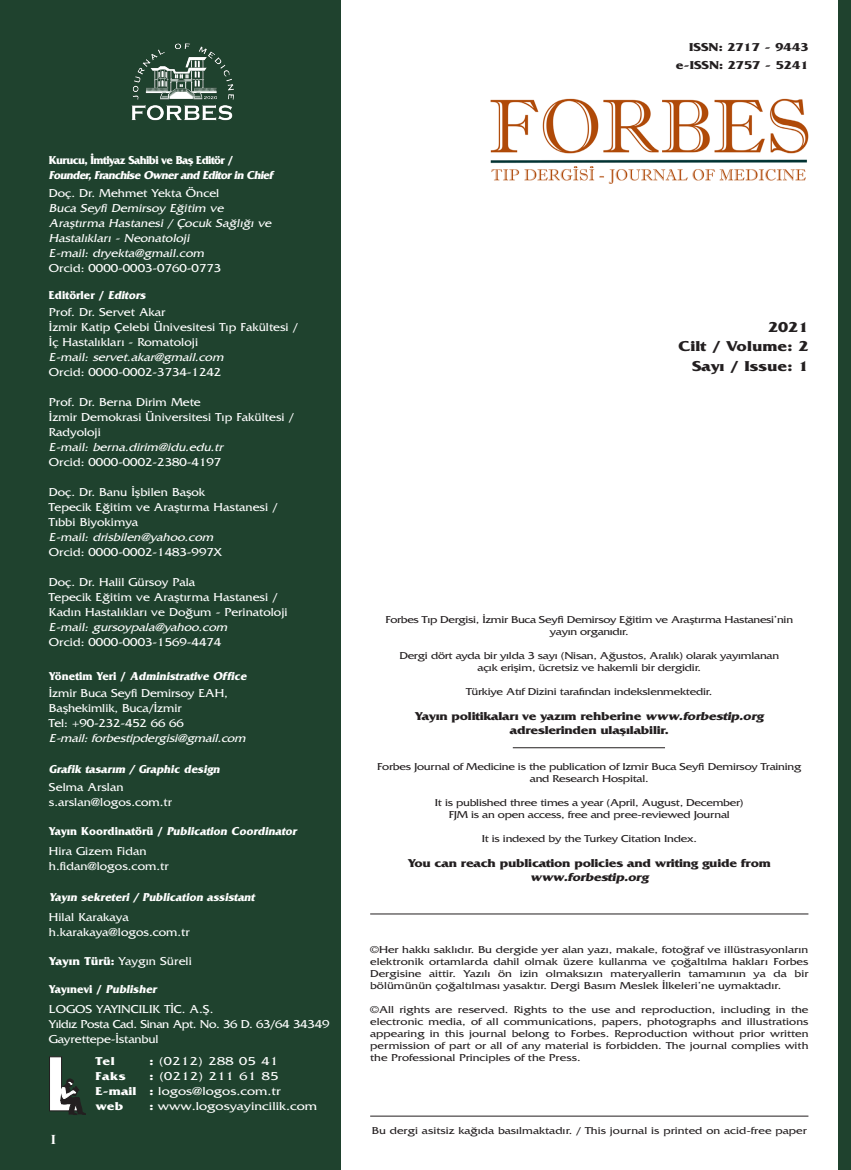
<style>
.page{position:relative;width:851px;height:1170px;background:#fff}
.page>*{position:absolute;margin:0;border:0;box-sizing:border-box;transform-origin:0 0}
.t1{font:700 15px "Friz Quadrata Std";color:#231f20;scale:1.2 1}
.t2{font:700 13.5px "Times New Roman";color:#fff}
.t3{font:12px/15px "Friz Quadrata Std";color:#fff;scale:1.1 1}
.t4{font:italic 12px/15px "Friz Quadrata Std";color:#fff;scale:1.1 1}
.t5{font:italic 700 12px "Friz Quadrata Std";color:#fff}
.t6{font:700 12px "Friz Quadrata Std";letter-spacing:-.02em;color:#231f20;scale:1.2 1}
.t7{font:12px/15px "Friz Quadrata Std";letter-spacing:-.03em;color:#fff;scale:1.1 1}
.t8{font:700 12px "Friz Quadrata Std";letter-spacing:-.05em;color:#fff}
.t9{font:12px "Friz Quadrata Std";color:#fff;scale:1.2 1}
.t10{font:700 12px "Friz Quadrata Std";color:#231f20;scale:1.2 1}
.t11{font:12px "Friz Quadrata Std";letter-spacing:.04em;color:#fff;scale:1.2 1}
.t12{font:italic 700 12px "Friz Quadrata Std";color:#231f20;scale:1.2 1}
.t13{font:700 12px "Friz Quadrata Std";color:#fff}
.t14{font:700 12px "Friz Quadrata Std";letter-spacing:-.05em;color:#fff;scale:1.2 1}
.t15{font:10.5px/12px "Friz Quadrata Std";letter-spacing:-.02em;color:#231f20;text-align:justify;scale:1.2 1}
.t16{font:10.5px "Friz Quadrata Std";color:#231f20;scale:1.2 1}
.s1{font-style:italic}
.s2{font-style:normal}
.s3{font-weight:700}
</style>
<div class="page">
<hr style="left:370px;top:1115px;width:438px;height:1px;background:#231f20">
<hr style="left:370px;top:913px;width:438px;height:1px;background:#231f20">
<hr style="left:512px;top:747px;width:153px;height:1px;background:#231f20">
<img style="left:490px;top:98px;width:318px;height:85px">
<div style="left:0;top:0;width:340px;height:1169px;background:#1f422e"></div>
<img style="left:131px;top:43px;width:103px;height:78px">
<svg style="left:49px;top:1056px;width:37px;height:58px"></svg>
<div style="left:838px;top:0;width:12px;height:1169px;background:#1f422e"></div>
<p class="t8" style="left:49px;top:154px;width:185px">Kurucu, İmtiyaz Sahibi ve Baş Editör /</p>
<p class="t5" style="left:49px;top:169px;width:225px">Founder,Franchise Ownerand Editorin Chief</p>
<p class="t3" style="left:49px;top:186px;width:156px">Doç. Dr. Mehmet Yekta Öncel</p>
<p class="t4" style="left:49px;top:201px;width:162px">Buca Seyfi Demirsoy Eğitim ve</p>
<p class="t4" style="left:49px;top:216px;width:206px">Araştırma Hastanesi / Çocuk Sağlığı ve<br>Hastalıkları - Neonatoloj i</p>
<p class="t4" style="left:49px;top:246px;width:145px">E-mail: dryekta@gmail.com</p>
<p class="t3" style="left:49px;top:261px;width:158px">Orcid: 0000-0003-0760-0773</p>
<p class="t13" style="left:49px;top:288px;width:100px">Editörler / <span class="s1">Editors</span></p>
<p class="t3" style="left:49px;top:305px;width:107px">Prof. Dr. Servet Akar</p>
<p class="t3" style="left:49px;top:320px;width:228px">İzmir Katip Çelebi Ünivesitesi Tıp Fakültesi /</p>
<p class="t3" style="left:49px;top:335px;width:137px">İç Hastalıkları - Romatoloji</p>
<p class="t4" style="left:49px;top:350px;width:163px">E-mail: servet.akar@gmail.com</p>
<p class="t3" style="left:49px;top:365px;width:158px">Orcid: 0000-0002-3734-1242</p>
<p class="t3" style="left:49px;top:395px;width:140px">Prof. Dr. Berna Dirim Mete</p>
<p class="t3" style="left:49px;top:410px;width:224px">İzmir Demokrasi Üniversitesi Tıp Fakültesi /<br>Radyoloji</p>
<p class="t4" style="left:49px;top:440px;width:163px">E-mail: berna.dirim@idu.edu.tr</p>
<p class="t3" style="left:49px;top:455px;width:158px">Orcid: 0000-0002-2380-4197</p>
<p class="t3" style="left:49px;top:485px;width:144px">Doç. Dr. Banu İşbilen Başok</p>
<p class="t3" style="left:49px;top:500px;width:209px">Tepecik Eğitim ve Araştırma Hastanesi /</p>
<p class="t3" style="left:49px;top:515px;width:83px">Tıbbi Biyokimya</p>
<p class="t4" style="left:49px;top:530px;width:154px">E-mail: drisbilen@yahoo.com</p>
<p class="t3" style="left:49px;top:545px;width:159px">Orcid: 0000-0002-1483-997X</p>
<p class="t3" style="left:49px;top:575px;width:134px">Doç. Dr. Halil Gürsoy Pala</p>
<p class="t3" style="left:49px;top:590px;width:209px">Tepecik Eğitim ve Araştırma Hastanesi /</p>
<p class="t3" style="left:49px;top:605px;width:218px">Kadın Hastalıkları ve Doğum - Perinatoloji</p>
<p class="t4" style="left:49px;top:620px;width:167px">E-mail: gursoypala@yahoo.com</p>
<p class="t3" style="left:49px;top:635px;width:158px">Orcid: 0000-0003-1569-4474</p>
<p class="t5" style="left:49px;top:669px;width:202px"><span class="s2">Yö n e t i m Ye r i /</span> Administrative Office</p>
<p class="t3" style="left:49px;top:685px;width:164px">İzmir Buca Seyfi Demirsoy EAH,</p>
<p class="t3" style="left:49px;top:700px;width:122px">Başhekimlik, Buca/İzmir</p>
<p class="t3" style="left:49px;top:715px;width:124px">Tel: +90-232-452 66 66</p>
<p class="t4" style="left:49px;top:730px;width:183px">E-mail:forbestipdergisi@gmail.com</p>
<p class="t5" style="left:49px;top:762px;width:175px">Grafik tasarım / Graphic design</p>
<p class="t3" style="left:49px;top:780px;width:69px">Selma Arslan</p>
<p class="t3" style="left:49px;top:795px;width:113px">s.arslan@logos.com.tr</p>
<p class="t5" style="left:49px;top:824px;width:251px"><span class="s2">Yay ı n K o o r d i n at ö r ü /</span> Publication Coordinator</p>
<p class="t3" style="left:49px;top:844px;width:90px">Hira Gizem Fidan</p>
<p class="t3" style="left:49px;top:859px;width:110px">h.fidan@logos.com.tr</p>
<p class="t3" style="left:49px;top:909px;width:74px">Hilal Karakaya</p>
<p class="t3" style="left:49px;top:924px;width:129px">h.karakaya@logos.com.tr</p>
<p class="t5" style="left:49px;top:890px;width:210px">Yayın sekreteri / Publication assistant</p>
<p class="t3" style="left:49px;top:953px;width:131px"><span class="s3">Yayın Türü:</span> Yaygın Süreli</p>
<p class="t8" style="left:49px;top:982px;width:111px">Yay ı n e v i / <span class="s1">Publisher</span></p>
<p class="t3" style="left:49px;top:1001px;width:151px">LOGOS YAYINCILIK TİC. A.Ş.</p>
<p class="t7" style="left:49px;top:1016px;width:256px">Yıldız Posta Cad. Sinan Apt. No. 36 D. 63/64 34349<br>Gayrettepe-İstanbul</p>
<p class="t14" style="left:95px;top:1053px;width:18px">Tel</p>
<p class="t11" style="left:149px;top:1053px;width:109px"><span class="s3">:</span> (0212) 288 05 41</p>
<p class="t14" style="left:95px;top:1068px;width:27px">Faks</p>
<p class="t11" style="left:149px;top:1068px;width:109px"><span class="s3">:</span> (0212) 211 61 85</p>
<p class="t9" style="left:95px;top:1083px;width:156px"><span class="s3">E-mail :</span> logos@logos.com.tr</p>
<p class="t14" style="left:95px;top:1098px;width:25px">web</p>
<p class="t9" style="left:149px;top:1098px;width:141px"><span class="s3">:</span> www.logosyayincilik.com</p>
<p class="t2" style="left:51px;top:1129px;width:7px">I</p>
<p class="t10" style="left:689px;top:40px;width:101px">ISSN: 2717 - 9443</p>
<p class="t10" style="left:675px;top:58px;width:112px">e-ISSN: 2757 - 5241</p>
<p class="t1" style="left:768px;top:319px;width:35px">2021</p>
<p class="t1" style="left:678px;top:338px;width:110px">Cilt / Volume: 2</p>
<p class="t1" style="left:692px;top:358px;width:98px">Sayı / Issue: 1</p>
<p class="t15" style="left:385px;top:613px;width:341px">Forbes Tıp Dergisi, İzmir Buca Seyfi Demirsoy Eğitim ve Araştırma Hastanesi’nin</p>
<p class="t15" style="left:550px;top:625px;width:67px">yayın organıdır.</p>
<p class="t15" style="left:399px;top:649px;width:318px">Dergi dört ayda bir yılda 3 sayı (Nisan, Ağustos, Aralık) olarak yayımlanan</p>
<p class="t15" style="left:477px;top:661px;width:188px">açık erişim, ücretsiz ve hakemli bir dergidir.</p>
<p class="t15" style="left:466px;top:685px;width:206px">Türkiye Atıf Dizini tarafından indekslenmektedir.</p>
<p class="t6" style="left:415px;top:709px;width:294px">Yayın politikaları ve yazım rehberine <span class="s1">www.forbestip.org</span></p>
<p class="t6" style="left:509px;top:723px;width:134px">adreslerinden ulaşılabilir.</p>
<p class="t15" style="left:377px;top:760px;width:355px;text-align:center">Forbes Journal of Medicine is the publication of Izmir Buca Seyfi Demirsoy Training and Research Hospital.</p>
<p class="t15" style="left:435px;top:796px;width:259px">It is published three times a year (April, August, December)</p>
<p class="t15" style="left:448px;top:808px;width:236px">FJM is an open access, free and pree-reviewed Journal</p>
<p class="t15" style="left:481px;top:832px;width:181px">It is indexed by the Turkey Citation Index.</p>
<p class="t6" style="left:407px;top:856px;width:304px">You can reach publication policies and writing guide from</p>
<p class="t12" style="left:530px;top:870px;width:102px">www.forbestip.org</p>
<p class="t15" style="left:370px;top:943px;width:366px">©Her hakkı saklıdır. Bu dergide yer alan yazı, makale, fotoğraf ve illüstrasyonların elektronik ortamlarda dahil olmak üzere kullanma ve çoğaltılma hakları Forbes Dergisine aittir. Yazılı ön izin olmaksızın materyallerin tamamının ya da bir bölümünün çoğaltılması yasaktır. Dergi Basım Meslek İlkeleri’ne uymaktadır.</p>
<p class="t15" style="left:370px;top:1003px;width:367px">©All rights are reserved. Rights to the use and reproduction, including in the electronic media, of all communications, papers, photographs and illustrations appearing in this journal belong to Forbes. Reproduction without prior written permission of part or all of any material is forbidden. The journal complies with the Professional Principles of the Press.</p>
<p class="t16" style="left:371px;top:1124px;width:364px">Bu dergi asitsiz kağıda basılmaktadır. / This journal is printed on acid-free paper</p>
</div>
